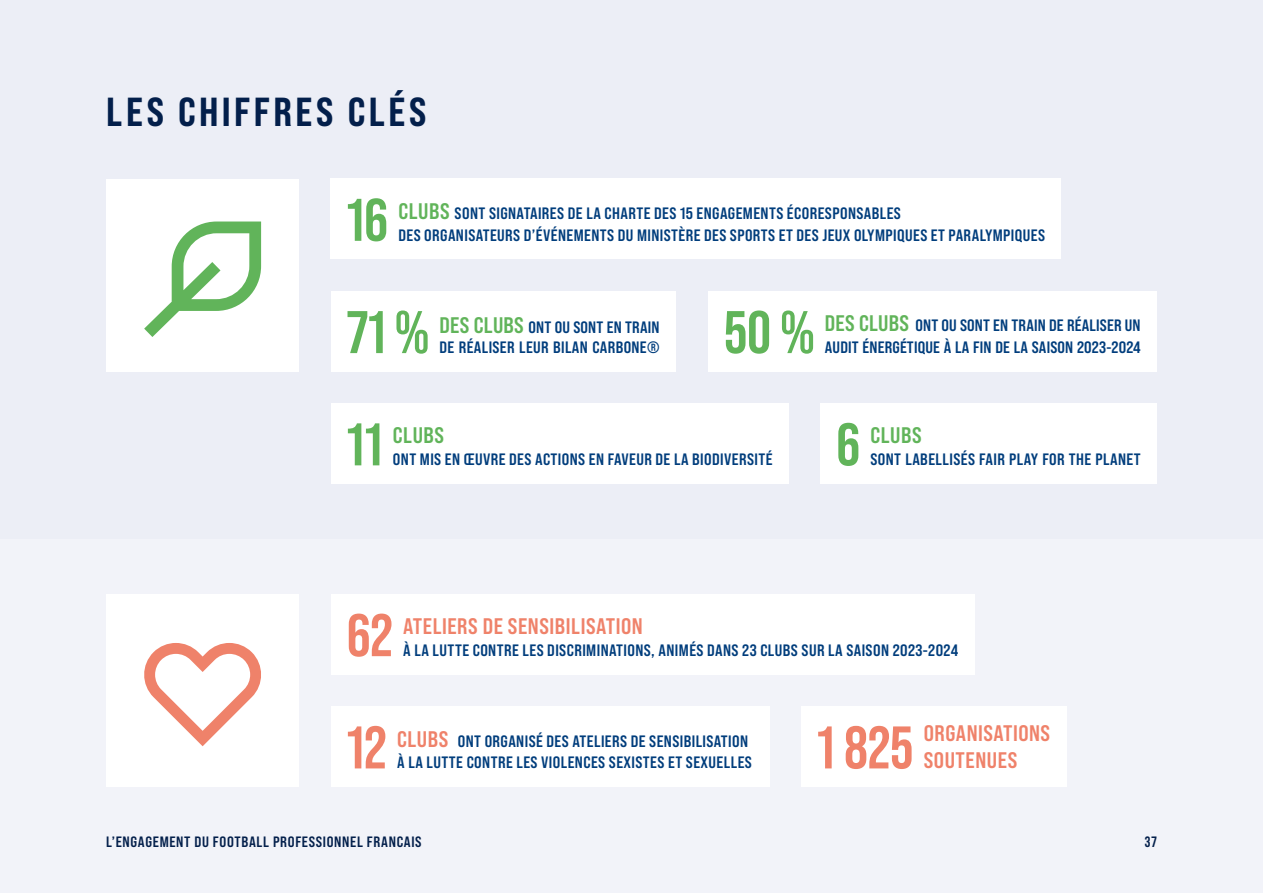
<style>
.page{position:relative;width:1263px;height:893px;background:#f2f3f9}
.page>*{position:absolute;margin:0;border:0;box-sizing:border-box;transform-origin:0 0}
.t1{font:700 60px "Bebas Neue Pro";color:#61b45a}
.t2{font:700 60px "Bebas Neue Pro";color:#ef826a}
.t3{font:40.5px "Bebas Neue Pro Sm E Eb";letter-spacing:.09em;color:#031f4b}
.t4{font:22.5px "Bebas Neue Pro Sm E Bd";letter-spacing:.025em;color:#ef826a}
.t5{font:22.5px "Bebas Neue Pro Sm E Bd";letter-spacing:.025em;color:#61b45a}
.t6{font:16.5px/21.9px "Bebas Neue Pro Sm E Bd";letter-spacing:.025em;color:#003d7c}
.t7{font:15px "Bebas Neue Pro Sm E Bd";letter-spacing:.045em;color:#031f4b}
.t8{font:700 15px "Bebas Neue Pro";color:#031f4b}
.s1{font-size:22.5px;color:#61b45a}
.s2{font-size:22.5px;color:#ef826a}
</style>
<div class="page">
<div style="left:0;top:0;width:1263px;height:539px;background:#eceef6"></div>
<div style="left:106px;top:594px;width:193px;height:193px;background:#fff"></div>
<div style="left:106px;top:179px;width:193px;height:192px;background:#fff"></div>
<div style="left:331px;top:403px;width:457px;height:81px;background:#fff"></div>
<div style="left:820px;top:403px;width:337px;height:81px;background:#fff"></div>
<div style="left:331px;top:594px;width:643px;height:80px;background:#fff"></div>
<div style="left:801px;top:706px;width:265px;height:81px;background:#fff"></div>
<div style="left:331px;top:706px;width:438px;height:81px;background:#fff"></div>
<div style="left:331px;top:179px;width:730px;height:80px;background:#fff"></div>
<div style="left:331px;top:291px;width:344px;height:80px;background:#fff"></div>
<div style="left:708px;top:291px;width:449px;height:80px;background:#fff"></div>
<svg style="left:144px;top:643px;width:117px;height:103px"></svg>
<svg style="left:144px;top:222px;width:117px;height:115px"></svg>
<h2 class="t3" style="left:106px;top:87px;width:322px">LES CHIFFRES CLÉS</h2>
<h1 class="t1" style="left:347px;top:186px;width:43px">16</h1>
<p class="t6" style="left:398px;top:202px;width:648px"><span class="s1">CLUBS</span> SONT SIGNATAIRES DE LA CHARTE DES 15 ENGAGEMENTS ÉCORESPONSABLES<br>DES ORGANISATEURS D’ÉVÉNEMENTS DU MINISTÈRE DES SPORTS ET DES JEUX OLYMPIQUES ET PARALYMPIQUES</p>
<h1 class="t1" style="left:347px;top:298px;width:84px">71 %</h1>
<p class="t6" style="left:439px;top:317px;width:222px;line-height:19.8px"><span class="s1">DES CLUBS</span> ONT OU SONT EN TRAIN<br>DE RÉALISER LEUR BILAN CARBONE®</p>
<h1 class="t1" style="left:724px;top:298px;width:92px">50 %</h1>
<p class="t6" style="left:825px;top:314px;width:317px"><span class="s1">DES CLUBS</span> ONT OU SONT EN TRAIN DE RÉALISER UN<br>AUDIT ÉNERGÉTIQUE À LA FIN DE LA SAISON 2023-2024</p>
<h1 class="t1" style="left:347px;top:410px;width:37px">11</h1>
<h3 class="t5" style="left:393px;top:422px;width:53px">CLUBS</h3>
<p class="t6" style="left:393px;top:448px;width:381px">ONT MIS EN ŒUVRE DES ACTIONS EN FAVEUR DE LA BIODIVERSITÉ</p>
<h1 class="t1" style="left:836px;top:410px;width:25px">6</h1>
<h3 class="t5" style="left:870px;top:422px;width:53px">CLUBS</h3>
<p class="t6" style="left:870px;top:448px;width:272px">SONT LABELLISÉS FAIR PLAY FOR THE PLANET</p>
<h1 class="t2" style="left:347px;top:601px;width:47px">62</h1>
<h3 class="t4" style="left:403px;top:613px;width:241px">ATELIERS DE SENSIBILISATION</h3>
<p class="t6" style="left:403px;top:639px;width:556px">À LA LUTTE CONTRE LES DISCRIMINATIONS, ANIMÉS DANS 23 CLUBS SUR LA SAISON 2023-2024</p>
<h1 class="t2" style="left:347px;top:713px;width:41px">12</h1>
<p class="t6" style="left:397px;top:729px;width:356px"><span class="s2">CLUBS</span> ONT ORGANISÉ DES ATELIERS DE SENSIBILISATION<br>À LA LUTTE CONTRE LES VIOLENCES SEXISTES ET SEXUELLES</p>
<h1 class="t2" style="left:817px;top:713px;width:98px">1 825</h1>
<h3 class="t4" style="left:924px;top:720px;width:128px">ORGANISATIONS</h3>
<h3 class="t4" style="left:924px;top:747px;width:95px">SOUTENUES</h3>
<p class="t7" style="left:106px;top:833px;width:317px">L’ENGAGEMENT DU FOOTBALL PROFESSIONNEL FRANCAIS</p>
<p class="t8" style="left:1145px;top:833px;width:13px">37</p>
</div>
